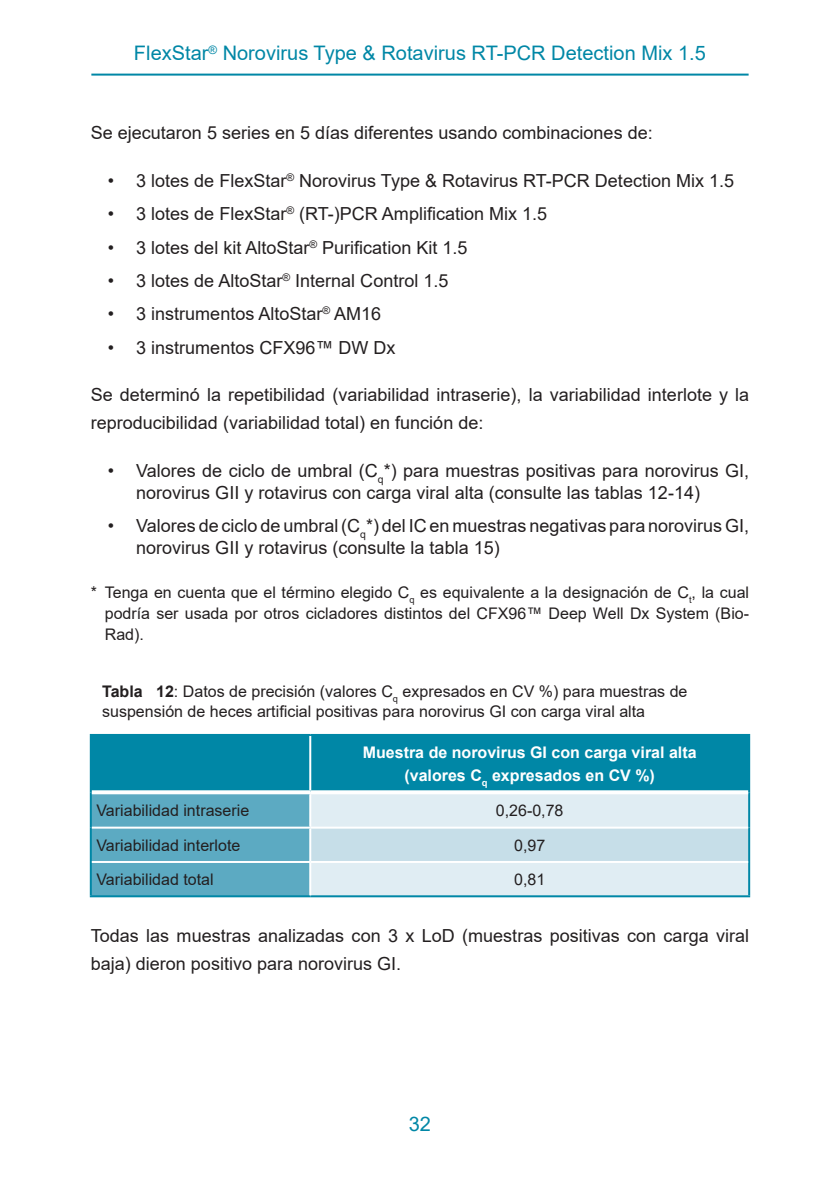
<style>
.page{position:relative;width:840px;height:1191px;background:#fff}
.page>*{position:absolute;margin:0;border:0;box-sizing:border-box;transform-origin:0 0}
.Seitenkopf{font:20px "Arial";color:#0087a6}
.Mengentext{font:18px/28px "Arial";color:#231f20}
.Fussnote{font:16px/21px "Arial";color:#231f20;text-align:justify}
.Titel{font:16px/20px "Arial";color:#231f20}
.Kopfzeile{font:700 16px/23px "Arial";color:#fff;text-align:center}
.Mengentext_links{font:16px "Arial";color:#231f20}
.Mengentext_zentriert{font:16px "Arial";color:#231f20}
.s1{font-weight:700}
</style>
<div class="page">
<hr style="left:91px;top:74px;width:657px;height:2px;background:#0087a6">
<div style="left:92px;top:736px;width:655px;height:54px;background:#0087a6"></div>
<div style="left:91px;top:792px;width:219px;height:35px;background:#5caac2"></div>
<div style="left:310px;top:792px;width:438px;height:35px;background:#e0edf3"></div>
<div style="left:92px;top:828px;width:217px;height:67px;background:#5caac2"></div>
<div style="left:310px;top:827px;width:438px;height:35px;background:#c6dee8"></div>
<div style="left:310px;top:862px;width:438px;height:34px;background:#e0edf3"></div>
<hr style="left:90px;top:792px;width:2px;height:35px;background:#0087a6">
<hr style="left:90px;top:827px;width:2px;height:35px;background:#0087a6">
<hr style="left:90px;top:862px;width:2px;height:33px;background:#0087a6">
<hr style="left:90px;top:895px;width:220px;height:2px;background:#0087a6">
<hr style="left:310px;top:895px;width:439px;height:2px;background:#0087a6">
<hr style="left:90px;top:734px;width:220px;height:2px;background:#0087a6">
<hr style="left:90px;top:736px;width:2px;height:56px;background:#0087a6">
<svg style="left:92px;top:790px;width:218px;height:4px"></svg>
<hr style="left:310px;top:734px;width:439px;height:2px;background:#0087a6">
<hr style="left:747px;top:736px;width:2px;height:56px;background:#0087a6">
<hr style="left:747px;top:792px;width:2px;height:35px;background:#0087a6">
<hr style="left:747px;top:827px;width:2px;height:35px;background:#0087a6">
<hr style="left:747px;top:862px;width:2px;height:33px;background:#0087a6">
<hr style="left:309px;top:736px;width:2px;height:54px;background:#fff">
<hr style="left:309px;top:794px;width:2px;height:32px;background:#fff">
<hr style="left:92px;top:826px;width:218px;height:2px;background:#fff">
<hr style="left:310px;top:826px;width:437px;height:2px;background:#fff">
<hr style="left:309px;top:828px;width:2px;height:33px;background:#fff">
<hr style="left:92px;top:861px;width:218px;height:2px;background:#fff">
<hr style="left:310px;top:861px;width:437px;height:2px;background:#fff">
<hr style="left:309px;top:863px;width:2px;height:32px;background:#fff">
<svg style="left:310px;top:790px;width:437px;height:4px"></svg>
<p class="Seitenkopf" style="left:134px;top:40px;width:573px">FlexStar<sup>®</sup> Norovirus Type &amp; Rotavirus RT-PCR Detection Mix 1.5</p>
<p class="Mengentext" style="left:91px;top:119px;width:563px">Se ejecutaron 5 series en 5 días diferentes usando combinaciones de:</p>
<p class="Mengentext" style="left:108px;top:166px;width:627px">• 3 lotes de FlexStar<sup>®</sup> Norovirus Type &amp; Rotavirus RT-PCR Detection Mix 1.5</p>
<p class="Mengentext" style="left:108px;top:200px;width:440px">• 3 lotes de FlexStar<sup>®</sup> (RT-)PCR Amplification Mix 1.5</p>
<p class="Mengentext" style="left:108px;top:233px;width:361px">• 3 lotes del kit AltoStar<sup>®</sup> Purification Kit 1.5</p>
<p class="Mengentext" style="left:108px;top:266px;width:342px">• 3 lotes de AltoStar<sup>®</sup> Internal Control 1.5</p>
<p class="Mengentext" style="left:108px;top:300px;width:275px">• 3 instrumentos AltoStar<sup>®</sup> AM16</p>
<p class="Mengentext" style="left:108px;top:333px;width:289px">• 3 instrumentos CFX96™ DW Dx</p>
<p class="Mengentext" style="left:91px;top:381px;width:659px">Se determinó la repetibilidad (variabilidad intraserie), la variabilidad interlote y la reproducibilidad (variabilidad total) en función de:</p>
<p class="Mengentext" style="left:136px;top:459px;width:614px;line-height:22px;text-indent:-28px">• Valores de ciclo de umbral (C<sub>q</sub>*) para muestras positivas para norovirus GI, norovirus GII y rotavirus con carga viral alta (consulte las tablas 12-14)</p>
<p class="Mengentext" style="left:136px;top:515px;width:614px;line-height:22px;text-indent:-28px">• Valores de ciclo de umbral (C<sub>q</sub>*) del IC en muestras negativas para norovirus GI, norovirus GII y rotavirus (consulte la tabla 15)</p>
<p class="Fussnote" style="left:105px;top:582px;width:645px;text-indent:-14px">* Tenga en cuenta que el término elegido C<sub>q</sub> es equivalente a la designación de C<sub>t</sub>, la cual podría ser usada por otros cicladores distintos del CFX96™ Deep Well Dx System (Bio-Rad).</p>
<p class="Titel" style="left:102px;top:681px;width:586px"><span class="s1">Tabla 12</span>: Datos de precisión (valores C<sub>q</sub> expresados en CV %) para muestras de suspensión de heces artificial positivas para norovirus GI con carga viral alta</p>
<p class="Kopfzeile" style="left:362px;top:741px;width:335px">Muestra de norovirus GI con carga viral alta (valores C<sub>q</sub> expresados en CV %)</p>
<p class="Mengentext_links" style="left:96px;top:799px;width:154px">Variabilidad intraserie</p>
<p class="Mengentext_zentriert" style="left:495px;top:799px;width:69px">0,26-0,78</p>
<p class="Mengentext_links" style="left:96px;top:834px;width:145px">Variabilidad interlote</p>
<p class="Mengentext_zentriert" style="left:514px;top:834px;width:33px">0,97</p>
<p class="Mengentext_links" style="left:96px;top:868px;width:119px">Variabilidad total</p>
<p class="Mengentext_zentriert" style="left:514px;top:868px;width:33px">0,81</p>
<p class="Mengentext" style="left:91px;top:922px;width:659px">Todas las muestras analizadas con 3 x LoD (muestras positivas con carga viral baja) dieron positivo para norovirus GI.</p>
<p class="Seitenkopf" style="left:408px;top:1110px;width:24px">32</p>
</div>
